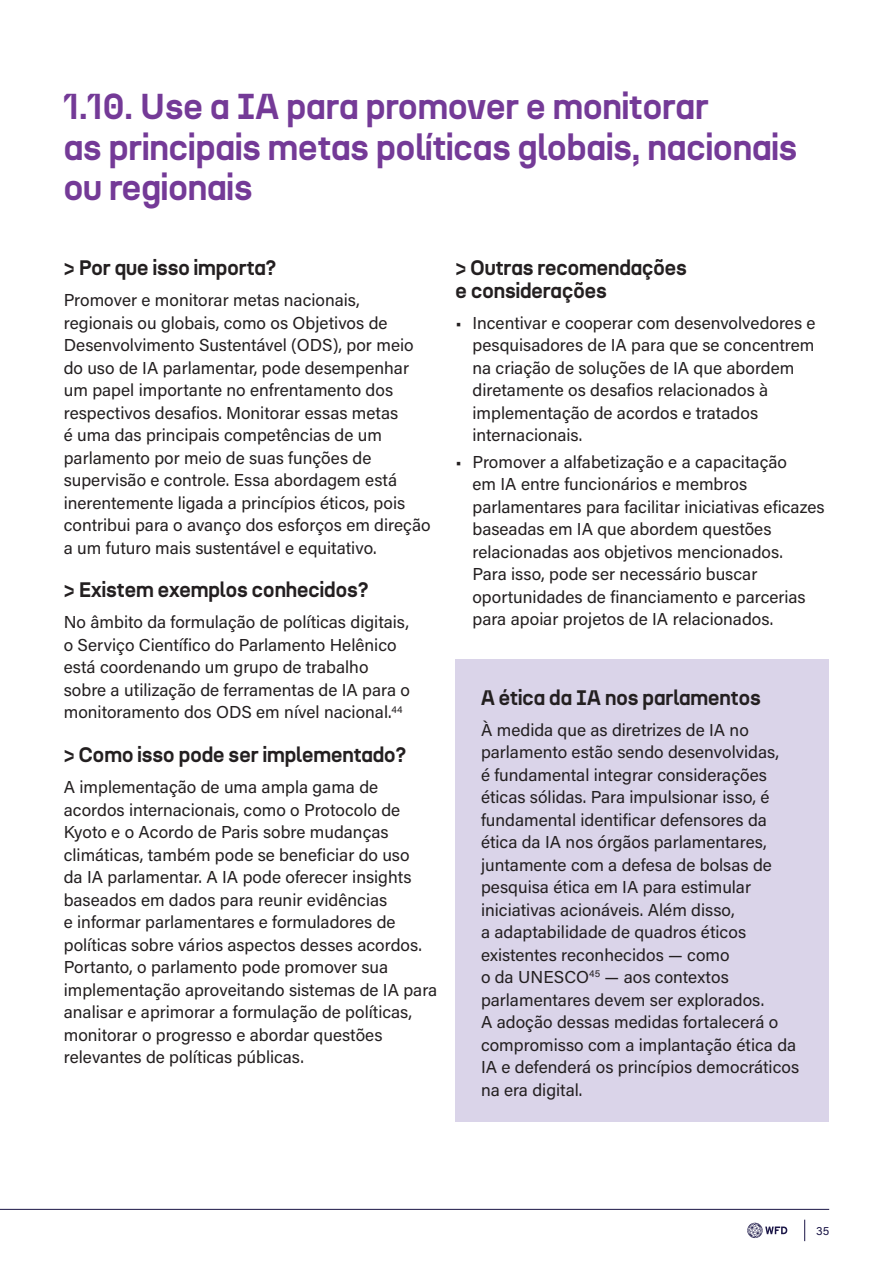
<style>
.page{position:relative;width:893px;height:1263px;background:#fff}
.page>*{position:absolute;margin:0;border:0;box-sizing:border-box;transform-origin:0 0}
.t1{font:700 36px/40.5px "N27";color:#743a97}
.t2{font:700 21px/22.5px "N27";color:#231f20}
.t3{font:17.25px/22.5px "Acumin Pro";color:#231f20}
.t4{font:12px "Acumin Pro";color:#1a1546}
</style>
<div class="page">
<hr style="left:0;top:1209px;width:829px;height:1px;background:#1a1546">
<svg style="left:747px;top:1223px;width:40px;height:15px"></svg>
<svg style="left:804px;top:1220px;width:1px;height:21px"></svg>
<div style="left:455px;top:659px;width:374px;height:462px;background:#dad4e9"></div>
<h1 class="t1" style="left:64px;top:86px;width:735px">1.10. Use a IA para promover e monitorar<br>as principais metas políticas globais, nacionais ou regionais</h1>
<p class="t2" style="left:64px;top:256px;width:214px">&gt; Por que isso importa?</p>
<p class="t3" style="left:64px;top:288px;width:368px">Promover e monitorar metas nacionais, regionais ou globais, como os Objetivos de Desenvolvimento Sustentável (ODS), por meio do uso de IA parlamentar, pode desempenhar um papel importante no enfrentamento dos respectivos desafios. Monitorar essas metas<br>é uma das principais competências de um parlamento por meio de suas funções de supervisão e controle. Essa abordagem está inerentemente ligada a princípios éticos, pois contribui para o avanço dos esforços em direção a um futuro mais sustentável e equitativo.</p>
<p class="t2" style="left:64px;top:579px;width:306px">&gt; Existem exemplos conhecidos?</p>
<p class="t3" style="left:64px;top:610px;width:348px">No âmbito da formulação de políticas digitais, o Serviço Científico do Parlamento Helênico está coordenando um grupo de trabalho sobre a utilização de ferramentas de IA para o monitoramento dos ODS em nível nacional.<sup>44</sup></p>
<p class="t2" style="left:64px;top:743px;width:344px">&gt; Como isso pode ser implementado?</p>
<p class="t3" style="left:64px;top:775px;width:375px">A implementação de uma ampla gama de acordos internacionais, como o Protocolo de Kyoto e o Acordo de Paris sobre mudanças climáticas, também pode se beneficiar do uso<br>da IA parlamentar. A IA pode oferecer insights baseados em dados para reunir evidências<br>e informar parlamentares e formuladores de políticas sobre vários aspectos desses acordos.<br>Portanto, o parlamento pode promover sua implementação aproveitando sistemas de IA para analisar e aprimorar a formulação de políticas, monitorar o progresso e abordar questões relevantes de políticas públicas.</p>
<p class="t2" style="left:455px;top:256px;width:233px">&gt; Outras recomendações e considerações</p>
<p class="t3" style="left:472px;top:311px;width:345px;text-indent:-17px">• Incentivar e cooperar com desenvolvedores e pesquisadores de IA para que se concentrem na criação de soluções de IA que abordem diretamente os desafios relacionados à implementação de acordos e tratados internacionais.</p>
<p class="t3" style="left:472px;top:450px;width:354px;text-indent:-17px">• Promover a alfabetização e a capacitação<br>em IA entre funcionários e membros parlamentares para facilitar iniciativas eficazes baseadas em IA que abordem questões relacionadas aos objetivos mencionados.<br>Para isso, pode ser necessário buscar oportunidades de financiamento e parcerias para apoiar projetos de IA relacionados.</p>
<p class="t2" style="left:481px;top:686px;width:281px">A ética da IA nos parlamentos</p>
<p class="t3" style="left:481px;top:718px;width:320px">À medida que as diretrizes de IA no parlamento estão sendo desenvolvidas,<br>é fundamental integrar considerações éticas sólidas. Para impulsionar isso, é fundamental identificar defensores da ética da IA nos órgãos parlamentares, juntamente com a defesa de bolsas de pesquisa ética em IA para estimular iniciativas acionáveis. Além disso,<br>a adaptabilidade de quadros éticos existentes reconhecidos — como<br>o da UNESCO<sup>45</sup> — aos contextos parlamentares devem ser explorados.<br>A adoção dessas medidas fortalecerá o compromisso com a implantação ética da IA e defenderá os princípios democráticos na era digital.</p>
<p class="t4" style="left:816px;top:1222px;width:15px">35</p>
</div>
